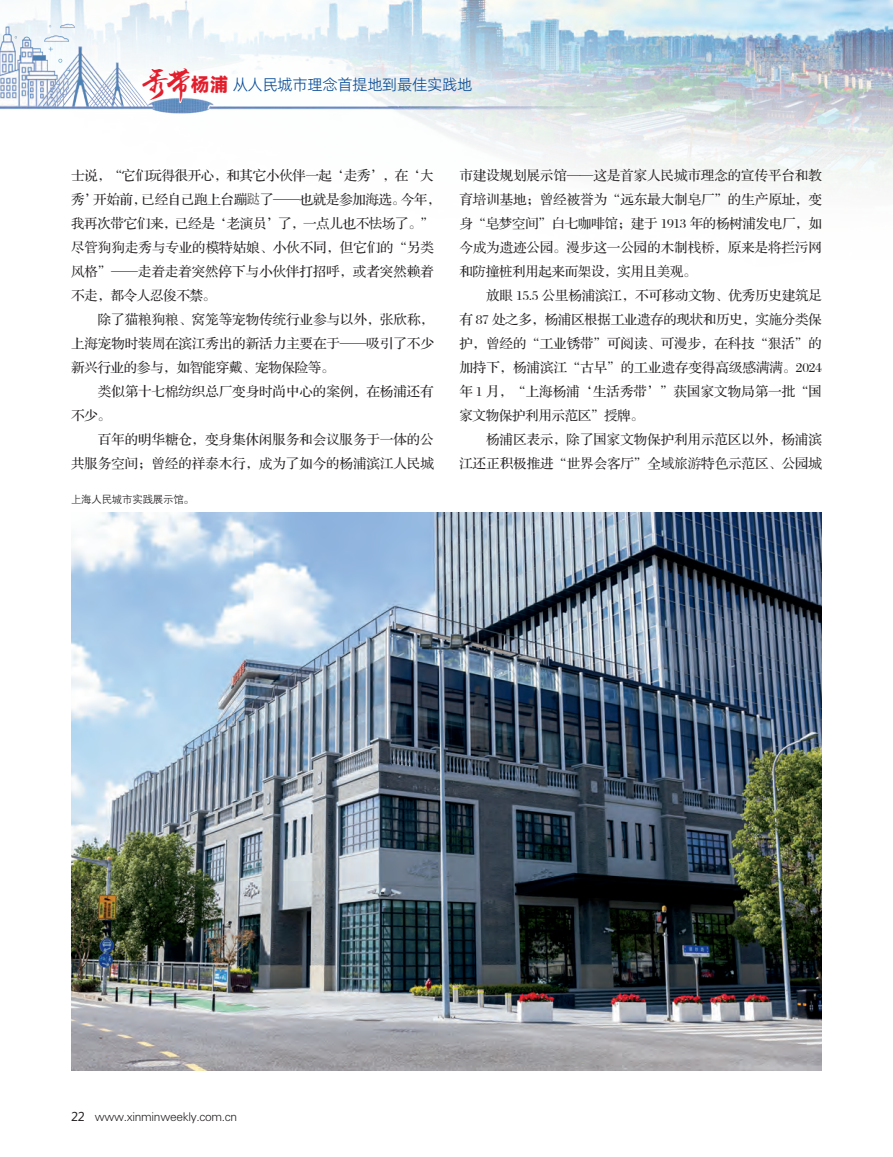
<style>
.page{position:relative;width:893px;height:1157px;background:#fff}
.page>*{position:absolute;margin:0;border:0;box-sizing:border-box;transform-origin:0 0}
.t1{font:15.6px "Alibaba Pu Hui Ti 2 45 Light";letter-spacing:-.025em;color:#044996}
.t2{font:13.5px "FZS3 JW GB1 0";letter-spacing:-.005em;color:#231f20}
.t3{font:13.5px "FZS3 JW GB1 0";letter-spacing:-.025em;color:#231f20}
.t4{font:12px "FZXH1 JW GB1 0";letter-spacing:-.025em;color:#231f20}
.t5{font:10.5px "FZZDXJW GB1 0";letter-spacing:-.025em;color:#231f20}
.s1{font-family:"yuweij";font-size:28.95px;color:#e21e2c}
.s2{font-family:"Alibaba Pu Hui Ti 2 105 Heavy";font-size:19.2px;color:#e21e2c}
.s3{font-family:"Adobe Song Std";font-weight:300}
.s4{font-family:"Microsoft Ya Hei"}
</style>
<div class="page">
<img style="left:0;top:0;width:893px;height:1071px">
<svg style="left:141px;top:64px;width:50px;height:40px"></svg>
<img style="left:71px;top:512px;width:751px;height:558px">
<p class="t1" style="left:137px;top:73px;width:337px"><span class="s1">秀带</span><span class="s2">杨浦</span>从人民城市理念首提地到最佳实践地</p>
<p class="t3" style="left:71px;top:168px;width:364px">士说，“它们玩得很开心，和其它小伙伴一起‘走秀’，在‘大</p>
<p class="t3" style="left:71px;top:192px;width:371px">秀’开始前，已经自己跑上台蹦<span class="s3">跶</span>了——也就是参加海选。今年，</p>
<p class="t3" style="left:71px;top:216px;width:364px">我再次带它们来，已经是‘老演员’了，一点儿也不怯场了。”</p>
<p class="t2" style="left:71px;top:240px;width:364px">尽管狗狗走秀与专业的模特姑娘、小伙不同，但它们的“另类</p>
<p class="t2" style="left:71px;top:264px;width:364px">风格”——走着走着突然停下与小伙伴打招呼，或者突然赖着</p>
<p class="t3" style="left:71px;top:288px;width:147px">不走，都令人忍俊不禁。</p>
<p class="t2" style="left:98px;top:312px;width:337px">除了猫粮狗粮、窝笼等宠物传统行业参与以外，张欣称，</p>
<p class="t2" style="left:71px;top:336px;width:364px">上海宠物时装周在滨江秀出的新活力主要在于——吸引了不少</p>
<p class="t3" style="left:71px;top:360px;width:265px">新兴行业的参与，如智能穿戴、宠物保险等。</p>
<p class="t2" style="left:98px;top:384px;width:337px">类似第十七棉纺织总厂变身时尚中心的案例，在杨浦还有</p>
<p class="t2" style="left:71px;top:408px;width:41px">不少。</p>
<p class="t2" style="left:98px;top:432px;width:337px">百年的明华糖仓，变身集休闲服务和会议服务于一体的公</p>
<p class="t2" style="left:71px;top:456px;width:364px">共服务空间；曾经的祥泰木行，成为了如今的杨浦滨江人民城</p>
<p class="t5" style="left:71px;top:494px;width:125px">上海人民城市实践展示馆。</p>
<p class="t2" style="left:459px;top:168px;width:364px">市建设规划展示馆——这是首家人民城市理念的宣传平台和教</p>
<p class="t2" style="left:459px;top:192px;width:364px">育培训基地；曾经被誉为“远东最大制皂厂”的生产原址，变</p>
<p class="t2" style="left:459px;top:216px;width:364px">身“皂梦空间”白七咖啡馆；建于 1913 年的杨树浦发电厂，如</p>
<p class="t2" style="left:459px;top:240px;width:364px">今成为遗迹公园。漫步这一公园的木制栈桥，原来是将拦污网</p>
<p class="t3" style="left:459px;top:264px;width:239px">和防撞桩利用起来而架设，实用且美观。</p>
<p class="t2" style="left:486px;top:288px;width:337px">放眼 15.5 公里杨浦滨江，不可移动文物、优秀历史建筑足</p>
<p class="t3" style="left:459px;top:312px;width:364px">有 87 处之多，杨浦区根据工业遗存的现状和历史，实施分类保</p>
<p class="t2" style="left:459px;top:336px;width:364px">护，曾经的“工业锈带”可阅读、可漫步，在科技“狠活”的</p>
<p class="t2" style="left:459px;top:360px;width:364px">加持下，杨浦滨江“古早”的工业遗存变得高级感满满。2024</p>
<p class="t2" style="left:459px;top:384px;width:364px">年 1 月，“上海杨浦‘生活秀带’”获国家文物局第一批“国</p>
<p class="t3" style="left:459px;top:408px;width:186px">家文物保护利用示范区”授牌。</p>
<p class="t2" style="left:486px;top:432px;width:337px">杨浦区表示，除了国家文物保护利用示范区以外，杨浦滨</p>
<p class="t2" style="left:459px;top:456px;width:364px">江还正积极推进“世界会客厅”全域旅游特色示范区、公园城</p>
<p class="t4" style="left:71px;top:1109px;width:168px"><span class="s4">22</span> www.xinminweekly.com.cn</p>
</div>
